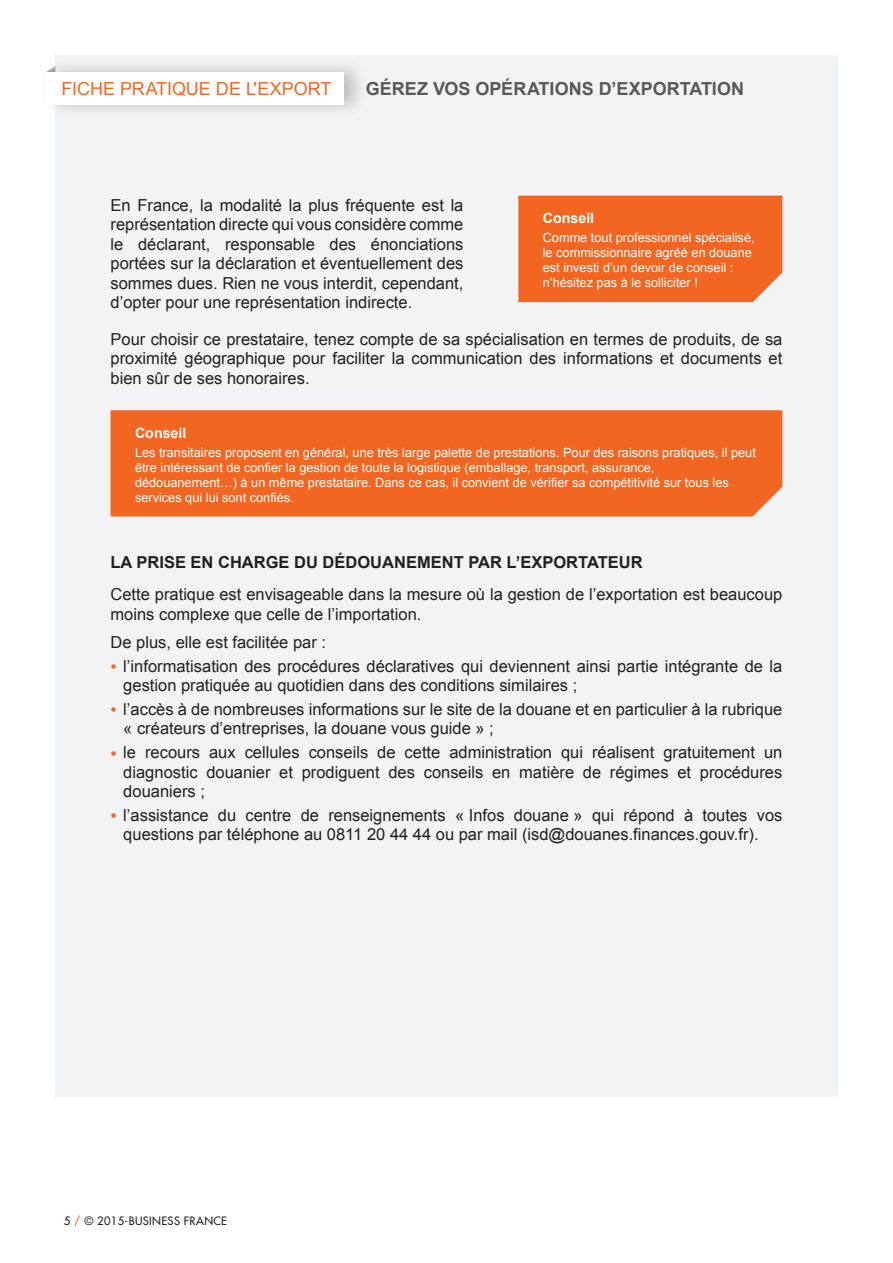
<style>
.page{position:relative;width:893px;height:1263px;background:#fff}
.page>*{position:absolute;margin:0;border:0;box-sizing:border-box;transform-origin:0 0}
.t1{font:700 18px "Arial";color:#57585a}
.t2{font:18px "Arial";letter-spacing:-.005em;color:#f36621}
.t3{font:16.5px/19.5px "Arial";color:#231f20}
.t4{font:700 16.5px "Arial";color:#231f20}
.t5{font:700 14.25px "Arial";color:#fff}
.t6{font:12.75px/15px "Arial";color:#fff}
.t7{font:500 11.25px "Futura Std";letter-spacing:.03em;color:#231f20}
.s1{font-size:18px;color:#f36621}
.s2{color:#f36621}
</style>
<div class="page">
<div style="left:55px;top:55px;width:783px;height:1042px;background:#f2f3f4"></div>
<div style="left:41px;top:58px;width:326px;height:61px;background:#231f20;opacity:.25"></div>
<div style="left:47px;top:72px;width:297px;height:32px;background:#fff"></div>
<div style="left:111px;top:410px;width:671px;height:106px;background:#f36621"></div>
<div style="left:518px;top:196px;width:264px;height:106px;background:#f36621"></div>
<p class="t2" style="left:62px;top:79px;width:271px">FICHE PRATIQUE DE L'EXPORT</p>
<p class="t1" style="left:366px;top:79px;width:380px">GÉREZ VOS OPÉRATIONS D’EXPORTATION</p>
<p class="t3" style="left:111px;top:195px;width:354px;text-align:justify">En France, la modalité la plus fréquente est la représentation directe qui vous considère comme le déclarant, responsable des énonciations portées sur la déclaration et éventuellement des sommes dues. Rien ne vous interdit, cependant, d’opter pour une représentation indirecte.</p>
<p class="t3" style="left:111px;top:329px;width:673px;text-align:justify">Pour choisir ce prestataire, tenez compte de sa spécialisation en termes de produits, de sa proximité géographique pour faciliter la communication des informations et documents et bien sûr de ses honoraires.</p>
<p class="t5" style="left:543px;top:210px;width:53px">CONSEIL</p>
<p class="t6" style="left:543px;top:230px;width:213px">Comme tout professionnel spécialisé, le commissionnaire agréé en douane est investi d’un devoir de conseil : n’hésitez pas à le solliciter !</p>
<p class="t5" style="left:135px;top:425px;width:53px">CONSEIL</p>
<p class="t6" style="left:135px;top:445px;width:622px">Les transitaires proposent en général, une très large palette de prestations. Pour des raisons pratiques, il peut être intéressant de confier la gestion de toute la logistique (emballage, transport, assurance, dédouanement…) à un même prestataire. Dans ce cas, il convient de vérifier sa compétitivité sur tous les services qui lui sont confiés.</p>
<p class="t4" style="left:111px;top:553px;width:37px">LA PRISE</p>
<p class="t4" style="left:191px;top:553px;width:65px">EN CHARGE</p>
<p class="t4" style="left:294px;top:553px;width:76px">DU DÉDOUANE</p>
<p class="t4" style="left:417px;top:553px;width:26px">MENT</p>
<p class="t4" style="left:468px;top:553px;width:12px">PAR</p>
<p class="t4" style="left:507px;top:553px;width:26px">L’EXPORTATEUR</p>
<p class="t3" style="left:111px;top:585px;width:673px">Cette pratique est envisageable dans la mesure où la gestion de l’exportation est beaucoup moins complexe que celle de l’importation.</p>
<p class="t3" style="left:111px;top:632px;width:217px">De plus, elle est facilitée par :</p>
<p class="t3" style="left:123px;top:656px;width:661px;text-indent:-13px"><span class="s1">•</span> l’informatisation des procédures déclaratives qui deviennent ainsi partie intégrante de la gestion pratiquée au quotidien dans des conditions similaires ;</p>
<p class="t3" style="left:123px;top:699px;width:660px;text-indent:-13px"><span class="s1">•</span> l’accès à de nombreuses informations sur le site de la douane et en particulier à la rubrique « créateurs d’entreprises, la douane vous guide » ;</p>
<p class="t3" style="left:123px;top:742px;width:661px;text-align:justify;text-indent:-13px"><span class="s1">•</span> le recours aux cellules conseils de cette administration qui réalisent gratuitement un diagnostic douanier et prodiguent des conseils en matière de régimes et procédures douaniers ;</p>
<p class="t3" style="left:123px;top:805px;width:661px;text-indent:-13px"><span class="s1">•</span> l’assistance du centre de renseignements « Infos douane » qui répond à toutes vos questions par téléphone au 0811 20 44 44 ou par mail (isd@douanes.finances.gouv.fr).</p>
<p class="t7" style="left:64px;top:1214px;width:165px">5 <span class="s2">/</span> © 2015-BUSINESS FRANCE</p>
</div>
